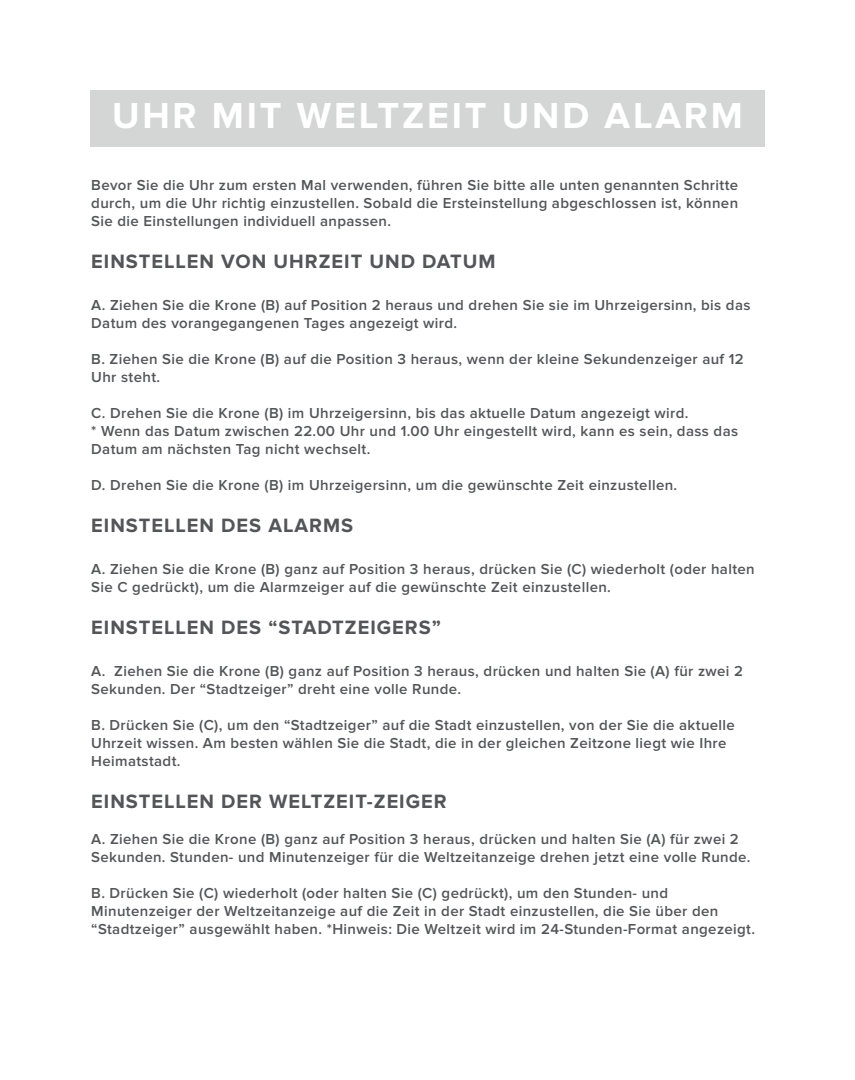
<style>
.page{position:relative;width:855px;height:1080px;background:#fff}
.page>*{position:absolute;margin:0;border:0;box-sizing:border-box;transform-origin:0 0}
.t1{font:700 37.5px "Proxima Nova";letter-spacing:.075em;color:#fff}
.t2{font:700 20px "Proxima Nova";letter-spacing:.05em;color:#545559}
.t3{font:600 15px/18px "Proxima Nova";letter-spacing:.025em;color:#545559}
</style>
<div class="page">
<div style="left:90px;top:90px;width:675px;height:57px;background:#d4d5d5"></div>
<h1 class="t1" style="left:112px;top:94px;width:632px">UHR MIT WELTZEIT UND ALARM</h1>
<p class="t3" style="left:91px;top:177px;width:648px;text-align:justify">Bevor Sie die Uhr zum ersten Mal verwenden, führen Sie bitte alle unten genannten Schritte durch, um die Uhr richtig einzustellen. Sobald die Ersteinstellung abgeschlossen ist, können Sie die Einstellungen individuell anpassen.</p>
<h2 class="t2" style="left:91px;top:250px;width:406px">EINSTELLEN VON UHRZEIT UND DATUM</h2>
<p class="t3" style="left:91px;top:297px;width:661px">A. Ziehen Sie die Krone (B) auf Position 2 heraus und drehen Sie sie im Uhrzeigersinn, bis das<br>Datum des vorangegangenen Tages angezeigt wird.</p>
<p class="t3" style="left:91px;top:351px;width:654px">B. Ziehen Sie die Krone (B) auf die Position 3 heraus, wenn der kleine Sekundenzeiger auf 12<br>Uhr steht.</p>
<p class="t3" style="left:91px;top:405px;width:648px">C. Drehen Sie die Krone (B) im Uhrzeigersinn, bis das aktuelle Datum angezeigt wird.<br>* Wenn das Datum zwischen 22.00 Uhr und 1.00 Uhr eingestellt wird, kann es sein, dass das<br>Datum am nächsten Tag nicht wechselt.</p>
<p class="t3" style="left:91px;top:477px;width:588px">D. Drehen Sie die Krone (B) im Uhrzeigersinn, um die gewünschte Zeit einzustellen.</p>
<h2 class="t2" style="left:91px;top:514px;width:263px">EINSTELLEN DES ALARMS</h2>
<p class="t3" style="left:91px;top:561px;width:665px">A. Ziehen Sie die Krone (B) ganz auf Position 3 heraus, drücken Sie (C) wiederholt (oder halten<br>Sie C gedrückt), um die Alarmzeiger auf die gewünschte Zeit einzustellen.</p>
<h2 class="t2" style="left:91px;top:616px;width:351px">EINSTELLEN DES “STADTZEIGERS”</h2>
<p class="t3" style="left:91px;top:663px;width:653px">A. Ziehen Sie die Krone (B) ganz auf Position 3 heraus, drücken und halten Sie (A) für zwei 2<br>Sekunden. Der “Stadtzeiger” dreht eine volle Runde.</p>
<p class="t3" style="left:91px;top:717px;width:645px">B. Drücken Sie (C), um den “Stadtzeiger” auf die Stadt einzustellen, von der Sie die aktuelle<br>Uhrzeit wissen. Am besten wählen Sie die Stadt, die in der gleichen Zeitzone liegt wie Ihre<br>Heimatstadt.</p>
<h2 class="t2" style="left:91px;top:790px;width:357px">EINSTELLEN DER WELTZEIT-ZEIGER</h2>
<p class="t3" style="left:91px;top:831px;width:661px">A. Ziehen Sie die Krone (B) ganz auf Position 3 heraus, drücken und halten Sie (A) für zwei 2<br>Sekunden. Stunden- und Minutenzeiger für die Weltzeitanzeige drehen jetzt eine volle Runde.</p>
<p class="t3" style="left:91px;top:885px;width:665px">B. Drücken Sie (C) wiederholt (oder halten Sie (C) gedrückt), um den Stunden- und<br>Minutenzeiger der Weltzeitanzeige auf die Zeit in der Stadt einzustellen, die Sie über den “Stadtzeiger” ausgewählt haben. *Hinweis: Die Weltzeit wird im 24-Stunden-Format angezeigt.</p>
</div>
